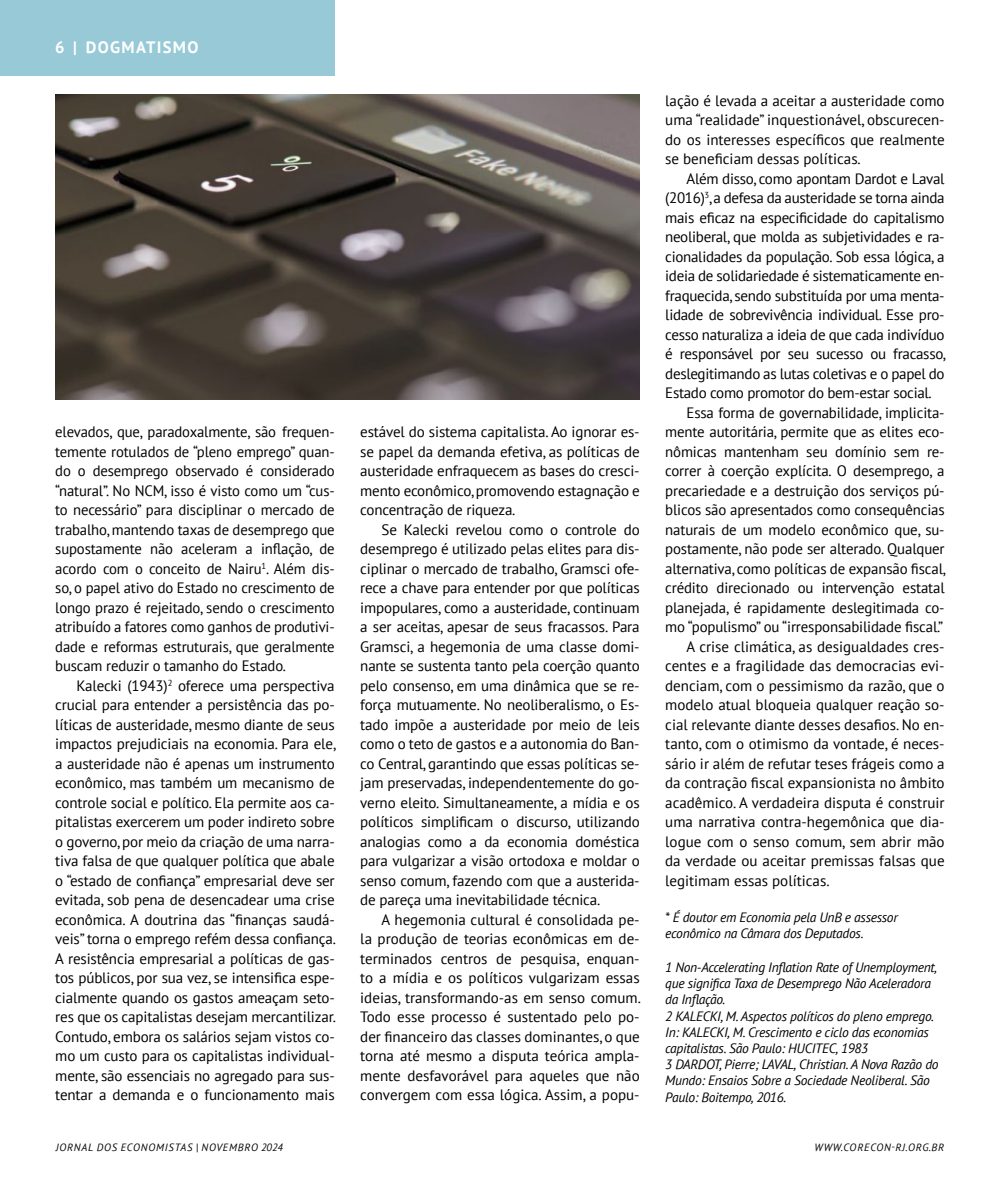
<style>
.page{position:relative;width:1000px;height:1191px;background:#fff}
.page>*{position:absolute;margin:0;border:0;box-sizing:border-box;transform-origin:0 0}
.t1{font:700 16.5px "PT Sans";letter-spacing:.08em;color:#fff}
.t2{font:15px/19.5px "PT Sans";letter-spacing:-.01em;color:#000;text-align:justify}
.t3{font:italic 13.5px/16.2px "PT Sans";letter-spacing:-.02em;color:#000}
.t4{font:italic 10.5px "PT Sans";letter-spacing:.08em;color:#000}
</style>
<div class="page">
<div style="left:0;top:0;width:334px;height:76px;background:#97cad6"></div>
<img style="left:55px;top:94px;width:584px;height:305px">
<p class="t1" style="left:55px;top:37px;width:145px">6 | DOGMATISMO</p>
<p class="t2" style="left:55px;top:422px;width:281px">elevados, que, paradoxalmente, são frequen&shy;temente rotulados de “pleno emprego” quan&shy;do o desemprego observado é considerado “natural”. No NCM, isso é visto como um “cus&shy;to necessário” para disciplinar o mercado de trabalho, mantendo taxas de desemprego que supostamente não aceleram a inflação, de acordo com o conceito de Nairu<sup>1</sup>. Além dis&shy;so, o papel ativo do Estado no crescimento de longo prazo é rejeitado, sendo o crescimento atribuído a fatores como ganhos de produtivi&shy;dade e reformas estruturais, que geralmente buscam reduzir o tamanho do Estado.</p>
<p class="t2" style="left:55px;top:675px;width:282px;text-indent:21px">Kalecki (1943)<sup>2</sup> oferece uma perspectiva crucial para entender a persistência das po&shy;líticas de austeridade, mesmo diante de seus impactos prejudiciais na economia. Para ele, a austeridade não é apenas um instrumento econômico, mas também um mecanismo de controle social e político. Ela permite aos ca&shy;pitalistas exercerem um poder indireto sobre o governo, por meio da criação de uma narra&shy;tiva falsa de que qualquer política que abale o “estado de confiança” empresarial deve ser evitada, sob pena de desencadear uma crise econômica. A doutrina das “finanças saudá&shy;veis” torna o emprego refém dessa confiança.<br>A resistência empresarial a políticas de gas&shy;tos públicos, por sua vez, se intensifica espe&shy;cialmente quando os gastos ameaçam seto&shy;res que os capitalistas desejam mercantilizar.<br>Contudo, embora os salários sejam vistos co&shy;mo um custo para os capitalistas individual&shy;mente, são essenciais no agregado para sus&shy;tentar a demanda e o funcionamento mais</p>
<p class="t2" style="left:360px;top:422px;width:281px">estável do sistema capitalista. Ao ignorar es&shy;se papel da demanda efetiva, as políticas de austeridade enfraquecem as bases do cresci&shy;mento econômico, promovendo estagnação e concentração de riqueza.</p>
<p class="t2" style="left:360px;top:519px;width:281px;text-indent:21px">Se Kalecki revelou como o controle do desemprego é utilizado pelas elites para dis&shy;ciplinar o mercado de trabalho, Gramsci ofe&shy;rece a chave para entender por que políticas impopulares, como a austeridade, continuam a ser aceitas, apesar de seus fracassos. Para Gramsci, a hegemonia de uma classe domi&shy;nante se sustenta tanto pela coerção quanto pelo consenso, em uma dinâmica que se re&shy;força mutuamente. No neoliberalismo, o Es&shy;tado impõe a austeridade por meio de leis como o teto de gastos e a autonomia do Ban&shy;co Central, garantindo que essas políticas se&shy;jam preservadas, independentemente do go&shy;verno eleito. Simultaneamente, a mídia e os políticos simplificam o discurso, utilizando analogias como a da economia doméstica para vulgarizar a visão ortodoxa e moldar o senso comum, fazendo com que a austerida&shy;de pareça uma inevitabilidade técnica.</p>
<p class="t2" style="left:360px;top:909px;width:282px;text-indent:21px">A hegemonia cultural é consolidada pe&shy;la produção de teorias econômicas em de&shy;terminados centros de pesquisa, enquan&shy;to a mídia e os políticos vulgarizam essas ideias, transformando-as em senso comum.<br>Todo esse processo é sustentado pelo po&shy;der financeiro das classes dominantes, o que torna até mesmo a disputa teórica ampla&shy;mente desfavorável para aqueles que não convergem com essa lógica. Assim, a popu-</p>
<p class="t2" style="left:665px;top:90px;width:281px">lação é levada a aceitar a austeridade como uma “realidade” inquestionável, obscurecen&shy;do os interesses específicos que realmente se beneficiam dessas políticas.</p>
<p class="t2" style="left:686px;top:168px;width:259px">Além disso, como apontam Dardot e Laval</p>
<p class="t2" style="left:665px;top:188px;width:281px">(2016)<sup>3</sup>, a defesa da austeridade se torna ainda</p>
<p class="t2" style="left:665px;top:207px;width:281px">mais eficaz na especificidade do capitalismo</p>
<p class="t2" style="left:665px;top:227px;width:281px">neoliberal, que molda as subjetividades e ra-</p>
<p class="t2" style="left:665px;top:246px;width:281px">cionalidades da população. Sob essa lógica, a</p>
<p class="t2" style="left:665px;top:266px;width:281px">ideia de solidariedade é sistematicamente en-</p>
<p class="t2" style="left:665px;top:285px;width:281px">fraquecida, sendo substituída por uma menta-</p>
<p class="t2" style="left:665px;top:305px;width:281px">lidade de sobrevivência individual. Esse pro-</p>
<p class="t2" style="left:665px;top:324px;width:281px">cesso naturaliza a ideia de que cada indivíduo</p>
<p class="t2" style="left:665px;top:344px;width:282px">é responsável por seu sucesso ou fracasso,</p>
<p class="t2" style="left:665px;top:363px;width:281px">deslegitimando as lutas coletivas e o papel do</p>
<p class="t2" style="left:665px;top:383px;width:268px">Estado como promotor do bem-estar social.</p>
<p class="t2" style="left:686px;top:402px;width:259px">Essa forma de governabilidade, implicita-</p>
<p class="t2" style="left:665px;top:422px;width:281px">mente autoritária, permite que as elites eco-</p>
<p class="t2" style="left:665px;top:441px;width:281px">nômicas mantenham seu domínio sem re-</p>
<p class="t2" style="left:665px;top:461px;width:281px">correr à coerção explícita. O desemprego, a</p>
<p class="t2" style="left:665px;top:480px;width:281px">precariedade e a destruição dos serviços pú-</p>
<p class="t2" style="left:665px;top:500px;width:281px">blicos são apresentados como consequências</p>
<p class="t2" style="left:665px;top:519px;width:281px">naturais de um modelo econômico que, su-</p>
<p class="t2" style="left:665px;top:539px;width:281px">postamente, não pode ser alterado. Qualquer</p>
<p class="t2" style="left:665px;top:558px;width:282px">alternativa, como políticas de expansão fiscal,</p>
<p class="t2" style="left:665px;top:578px;width:281px">crédito direcionado ou intervenção estatal</p>
<p class="t2" style="left:665px;top:597px;width:281px">planejada, é rapidamente deslegitimada co-</p>
<p class="t2" style="left:665px;top:617px;width:279px">mo “populismo” ou “irresponsabilidade fiscal.”</p>
<p class="t2" style="left:686px;top:636px;width:259px">A crise climática, as desigualdades cres-</p>
<p class="t2" style="left:665px;top:656px;width:281px">centes e a fragilidade das democracias evi-</p>
<p class="t2" style="left:665px;top:675px;width:281px">denciam, com o pessimismo da razão, que o</p>
<p class="t2" style="left:665px;top:695px;width:281px">modelo atual bloqueia qualquer reação so-</p>
<p class="t2" style="left:665px;top:714px;width:281px">cial relevante diante desses desafios. No en-</p>
<p class="t2" style="left:665px;top:734px;width:281px">tanto, com o otimismo da vontade, é neces-</p>
<p class="t2" style="left:665px;top:753px;width:281px">sário ir além de refutar teses frágeis como a</p>
<p class="t2" style="left:665px;top:773px;width:281px">da contração fiscal expansionista no âmbito</p>
<p class="t2" style="left:665px;top:792px;width:281px">acadêmico. A verdadeira disputa é construir</p>
<p class="t2" style="left:665px;top:812px;width:281px">uma narrativa contra-hegemônica que dia-</p>
<p class="t2" style="left:665px;top:831px;width:281px">logue com o senso comum, sem abrir mão</p>
<p class="t2" style="left:665px;top:851px;width:281px">da verdade ou aceitar premissas falsas que</p>
<p class="t2" style="left:665px;top:870px;width:166px">legitimam essas políticas.</p>
<p class="t3" style="left:665px;top:908px;width:234px">* É doutor em Economia pela UnB e assessor econômico na Câmara dos Deputados.</p>
<p class="t3" style="left:665px;top:958px;width:275px">1 Non-Accelerating Inflation Rate of Unemployment, que significa Taxa de Desemprego Não Aceleradora da Inflação.<br>2 KALECKI, M. Aspectos políticos do pleno emprego.<br>In: KALECKI, M. Crescimento e ciclo das economias capitalistas. São Paulo: HUCITEC, 1983<br>3 DARDOT, Pierre; LAVAL, Christian. A Nova Razão do Mundo: Ensaios Sobre a Sociedade Neoliberal. São Paulo: Boitempo, 2016.</p>
<p class="t4" style="left:56px;top:1140px;width:229px">JORNAL DOS ECONOMISTAS | NOVEMBRO 2024</p>
<p class="t4" style="left:814px;top:1140px;width:131px">WWW.CORECON-RJ.ORG.BR</p>
</div>
